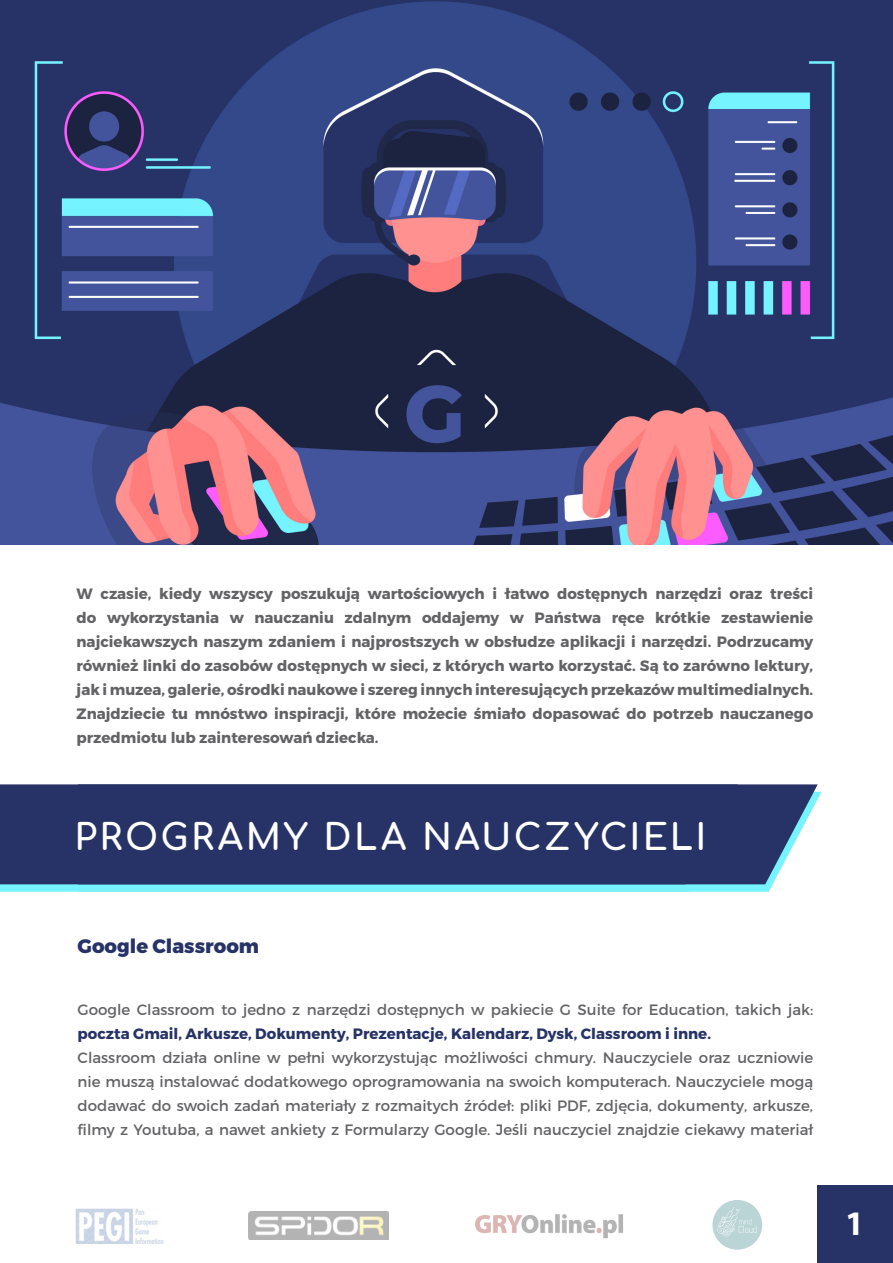
<style>
.page{position:relative;width:893px;height:1263px;background:#fff}
.page>*{position:absolute;margin:0;border:0;box-sizing:border-box;transform-origin:0 0}
.t1{font:700 36px "Comfortaa";letter-spacing:.065em;color:#fff}
.t2{font:700 34.5px "Myriad Pro";color:#fff}
.tytuly{font:800 19.5px "Montserrat";color:#273367}
.t3{font:700 15px/24px "Montserrat";color:#636366;text-align:justify}
.pogrubienia{font:15px/24px "Montserrat";color:#636366}
.s1{font-weight:700;color:#273367}
</style>
<div class="page">
<img style="left:0;top:0;width:893px;height:544px">
<svg style="left:712px;top:1200px;width:50px;height:50px"></svg>
<svg style="left:717px;top:1207px;width:40px;height:29px"></svg>
<img style="left:475px;top:1214px;width:148px;height:25px">
<img style="left:248px;top:1212px;width:140px;height:27px">
<img style="left:76px;top:1208px;width:87px;height:36px">
<div style="left:817px;top:1186px;width:76px;height:77px;background:#273367"></div>
<svg style="left:0;top:884px;width:742px;height:8px;background:#71e5f4"></svg>
<svg style="left:738px;top:784px;width:80px;height:100px;fill:#273367"></svg>
<div style="left:0;top:784px;width:738px;height:100px;background:#273367"></div>
<p class="t3" style="left:77px;top:582px;width:738px">W czasie, kiedy wszyscy poszukują wartościowych i łatwo dostępnych narzędzi oraz treści do wykorzystania w nauczaniu zdalnym oddajemy w Państwa ręce krótkie zestawienie najciekawszych naszym zdaniem i najprostszych w obsłudze aplikacji i narzędzi. Podrzucamy również linki do zasobów dostępnych w sieci, z których warto korzystać. Są to zarówno lektury, jak i muzea, galerie, ośrodki naukowe i szereg innych interesujących przekazów multimedialnych.<br>Znajdziecie tu mnóstwo inspiracji, które możecie śmiało dopasować do potrzeb nauczanego przedmiotu lub zainteresowań dziecka.</p>
<p class="t1" style="left:78px;top:794px;width:400px">ZASTANÓWCIE SIĘ:</p>
<p class="t1" style="left:75px;top:804px;width:633px">PROGRAMY DLA NAUCZYCIELI</p>
<p class="tytuly" style="left:78px;top:934px;width:183px">Google Classroom</p>
<p class="pogrubienia" style="left:78px;top:997px;width:737px">Google Classroom to jedno z narzędzi dostępnych w pakiecie G Suite for Education, takich jak: <span class="s1">poczta Gmail, Arkusze, Dokumenty, Prezentacje, Kalendarz, Dysk, Classroom i inne.</span></p>
<p class="pogrubienia" style="left:78px;top:1045px;width:737px;text-align:justify">Classroom działa online w pełni wykorzystując możliwości chmury. Nauczyciele oraz uczniowie nie muszą instalować dodatkowego oprogramowania na swoich komputerach. Nauczyciele mogą dodawać do swoich zadań materiały z rozmaitych źródeł: pliki PDF, zdjęcia, dokumenty, arkusze, filmy z Youtuba, a nawet ankiety z Formularzy Google. Jeśli nauczyciel znajdzie ciekawy materiał</p>
<p class="t2" style="left:845px;top:1201px;width:21px">1</p>
</div>
